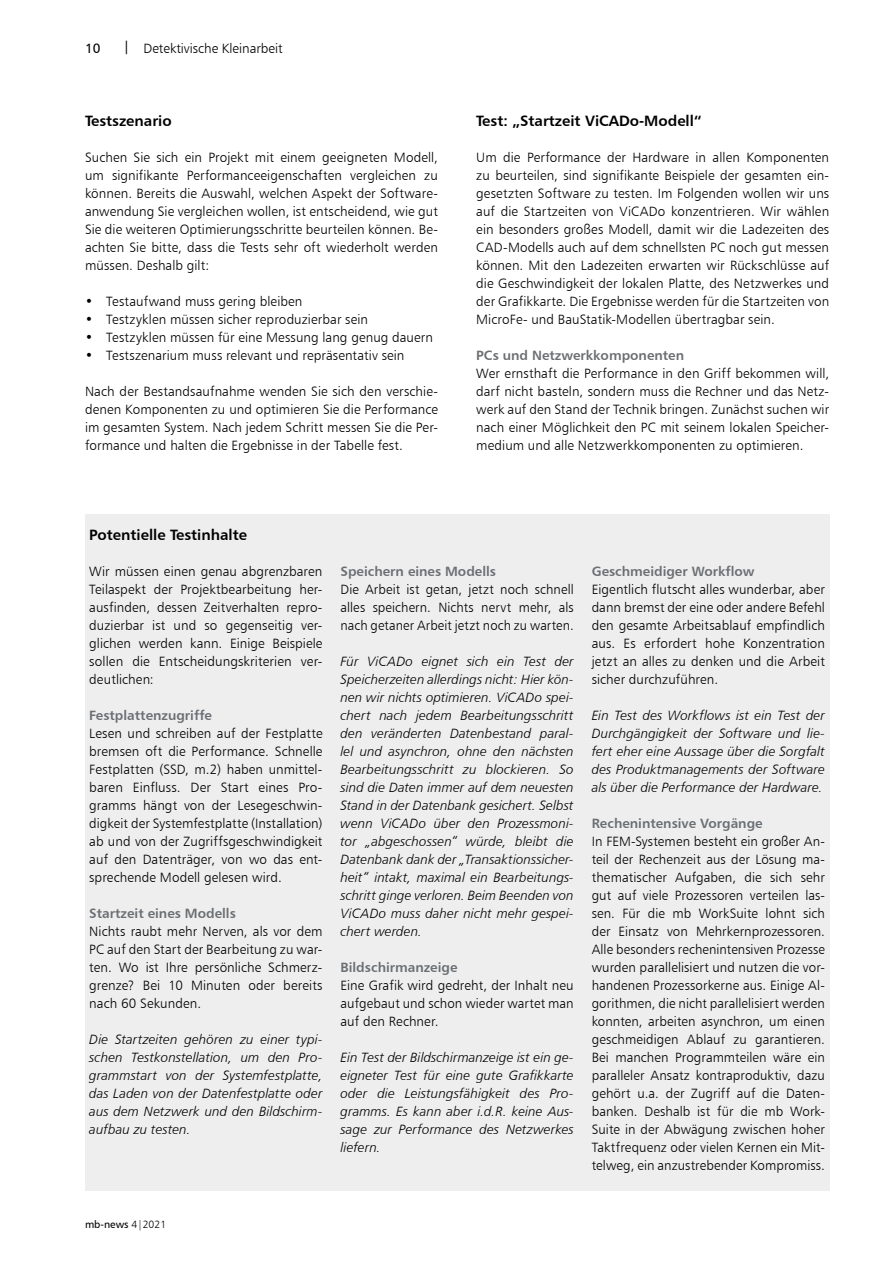
<style>
.page{position:relative;width:893px;height:1263px;background:#fff}
.page>*{position:absolute;margin:0;border:0;box-sizing:border-box;transform-origin:0 0}
.t1{font:15px "Humanist 777 BT Bold B";color:#000}
.t2{font:13.5px/18px "Humanist 777 BT Light B";letter-spacing:.01em;color:#000;text-align:justify}
.t3{font:13.5px/18px "Humanist 777 BT Light Italic B";letter-spacing:.005em;color:#000;text-align:justify}
.t4{font:13.5px "Humanist 777 BT Bold B";color:#6b6f72}
.t5{font:13.5px "Humanist 777 BT Roman B";color:#000}
.t6{font:10.5px "Humanist 777 BT Roman B";color:#000}
.s1{font-family:"Humanist 777 BT Roman B"}
.s2{font-family:"Humanist 777 BT Light B"}
</style>
<div class="page">
<div style="left:85px;top:514px;width:744px;height:677px;background:#eeeeef"></div>
<p class="t5" style="left:85px;top:40px;width:17px">10</p>
<p class="t2" style="left:123px;top:39px;width:161px"><span class="s1">|</span> Detektivische Kleinarbeit</p>
<p class="t1" style="left:85px;top:111px;width:88px">Testszenario</p>
<p class="t2" style="left:85px;top:148px;width:354px">Suchen Sie sich ein Projekt mit einem geeigneten Modell, um signifikante Performanceeigenschaften vergleichen zu können. Bereits die Auswahl, welchen Aspekt der Software&shy;anwendung Sie vergleichen wollen, ist entscheidend, wie gut Sie die weiteren Optimierungsschritte beurteilen können. Be&shy;achten Sie bitte, dass die Tests sehr oft wiederholt werden müssen. Deshalb gilt:</p>
<p class="t2" style="left:85px;top:292px;width:219px">• Testaufwand muss gering bleiben</p>
<p class="t2" style="left:85px;top:310px;width:285px">• Testzyklen müssen sicher reproduzierbar sein</p>
<p class="t2" style="left:85px;top:328px;width:350px">• Testzyklen müssen für eine Messung lang genug dauern</p>
<p class="t2" style="left:85px;top:346px;width:321px">• Testszenarium muss relevant und repräsentativ sein</p>
<p class="t2" style="left:85px;top:382px;width:354px">Nach der Bestandsaufnahme wenden Sie sich den verschie&shy;denen Komponenten zu und optimieren Sie die Performance im gesamten System. Nach jedem Schritt messen Sie die Per&shy;formance und halten die Ergebnisse in der Tabelle fest.</p>
<p class="t1" style="left:476px;top:111px;width:227px">Test: „Startzeit ViCADo-Modell“</p>
<p class="t2" style="left:476px;top:148px;width:354px">Um die Performance der Hardware in allen Komponenten zu beurteilen, sind signifikante Beispiele der gesamten ein&shy;gesetzten Software zu testen. Im Folgenden wollen wir uns auf die Startzeiten von ViCADo konzentrieren. Wir wählen ein besonders großes Modell, damit wir die Ladezeiten des CAD-Modells auch auf dem schnellsten PC noch gut messen können. Mit den Ladezeiten erwarten wir Rückschlüsse auf die Geschwindigkeit der lokalen Platte, des Netzwerkes und der Grafikkarte. Die Ergebnisse werden für die Startzeiten von MicroFe- und BauStatik-Modellen übertragbar sein.</p>
<p class="t4" style="left:476px;top:347px;width:209px">PCs und Netzwerkkomponenten</p>
<p class="t2" style="left:476px;top:364px;width:354px">Wer ernsthaft die Performance in den Griff bekommen will, darf nicht basteln, sondern muss die Rechner und das Netz&shy;werk auf den Stand der Technik bringen. Zunächst suchen wir nach einer Möglichkeit den PC mit seinem lokalen Speicher&shy;medium und alle Netzwerkkomponenten zu optimieren.</p>
<p class="t1" style="left:89px;top:525px;width:159px">Potentielle Testinhalte</p>
<p class="t2" style="left:89px;top:562px;width:235px">Wir müssen einen genau abgrenzbaren Teilaspekt der Projektbearbeitung her&shy;ausfinden, dessen Zeitverhalten repro&shy;duzierbar ist und so gegenseitig ver&shy;glichen werden kann. Einige Beispiele sollen die Entscheidungskriterien ver&shy;deutlichen:</p>
<p class="t4" style="left:89px;top:707px;width:124px">Festplattenzugriffe</p>
<p class="t2" style="left:89px;top:724px;width:235px">Lesen und schreiben auf der Festplatte bremsen oft die Performance. Schnelle Festplatten (SSD, m.2) haben unmittel&shy;baren Einfluss. Der Start eines Pro&shy;gramms hängt von der Lesegeschwin&shy;digkeit der Systemfestplatte (Installation) ab und von der Zugriffsgeschwindigkeit auf den Datenträger, von wo das ent&shy;sprechende Modell gelesen wird.</p>
<p class="t4" style="left:89px;top:905px;width:148px">Startzeit eines Modells</p>
<p class="t2" style="left:89px;top:922px;width:235px">Nichts raubt mehr Nerven, als vor dem PC auf den Start der Bearbeitung zu war&shy;ten. Wo ist Ihre persönliche Schmerz&shy;grenze? Bei 10 Minuten oder bereits nach 60 Sekunden.</p>
<p class="t3" style="left:89px;top:1030px;width:235px">Die Startzeiten gehören zu einer typi&shy;schen Testkonstellation, um den Pro&shy;grammstart von der Systemfestplatte, das Laden von der Datenfestplatte oder aus dem Netzwerk und den Bildschirm&shy;aufbau zu testen.</p>
<p class="t4" style="left:340px;top:563px;width:157px">Speichern eines Modells</p>
<p class="t2" style="left:340px;top:580px;width:235px">Die Arbeit ist getan, jetzt noch schnell alles speichern. Nichts nervt mehr, als nach getaner Arbeit jetzt noch zu warten.</p>
<p class="t3" style="left:340px;top:652px;width:235px">Für ViCADo eignet sich ein Test der Speicherzeiten allerdings nicht: Hier kön&shy;nen wir nichts optimieren. ViCADo spei&shy;chert nach jedem Bearbeitungsschritt den veränderten Datenbestand paral&shy;lel und asynchron, ohne den nächsten Bearbeitungsschritt zu blockieren. So sind die Daten immer auf dem neuesten Stand in der Datenbank gesichert. Selbst wenn ViCADo über den Prozessmoni&shy;tor „abgeschossen“ würde, bleibt die Datenbank dank der „Transaktionssicher&shy;heit“ intakt, maximal ein Bearbeitungs&shy;schritt ginge verloren. Beim Beenden von ViCADo muss daher nicht mehr gespei&shy;chert werden.</p>
<p class="t4" style="left:340px;top:959px;width:118px">Bildschirmanzeige</p>
<p class="t2" style="left:340px;top:976px;width:235px">Eine Grafik wird gedreht, der Inhalt neu aufgebaut und schon wieder wartet man auf den Rechner.</p>
<p class="t3" style="left:340px;top:1048px;width:235px">Ein Test der Bildschirmanzeige ist ein ge&shy;eigneter Test für eine gute Grafikkarte oder die Leistungsfähigkeit des Pro&shy;gramms. Es kann aber i.d.R. keine Aus&shy;sage zur Performance des Netzwerkes liefern.</p>
<p class="t4" style="left:592px;top:563px;width:164px">Geschmeidiger Workflow</p>
<p class="t2" style="left:592px;top:580px;width:235px">Eigentlich flutscht alles wunderbar, aber dann bremst der eine oder andere Befehl den gesamte Arbeitsablauf empfindlich aus. Es erfordert hohe Konzentration jetzt an alles zu denken und die Arbeit sicher durchzuführen.</p>
<p class="t3" style="left:592px;top:706px;width:235px">Ein Test des Workflows ist ein Test der Durchgängigkeit der Software und lie&shy;fert eher eine Aussage über die Sorgfalt des Produktmanagements der Software als über die Performance der Hardware.</p>
<p class="t4" style="left:592px;top:815px;width:172px">Rechenintensive Vorgänge</p>
<p class="t2" style="left:592px;top:832px;width:235px">In FEM-Systemen besteht ein großer An&shy;teil der Rechenzeit aus der Lösung ma&shy;thematischer Aufgaben, die sich sehr gut auf viele Prozessoren verteilen las&shy;sen. Für die mb WorkSuite lohnt sich der Einsatz von Mehrkernprozessoren.<br>Alle besonders rechenintensiven Prozesse wurden parallelisiert und nutzen die vor&shy;handenen Prozessorkerne aus. Einige Al&shy;gorithmen, die nicht parallelisiert werden konnten, arbeiten asynchron, um einen geschmeidigen Ablauf zu garantieren.<br>Bei manchen Programmteilen wäre ein paralleler Ansatz kontraproduktiv, dazu gehört u.a. der Zugriff auf die Daten&shy;banken. Deshalb ist für die mb Work-Suite in der Abwägung zwischen hoher Taktfrequenz oder vielen Kernen ein Mit&shy;telweg, ein anzustrebender Kompromiss.</p>
<p class="t6" style="left:85px;top:1218px;width:83px">mb-news <span class="s2">4|2021</span></p>
</div>
